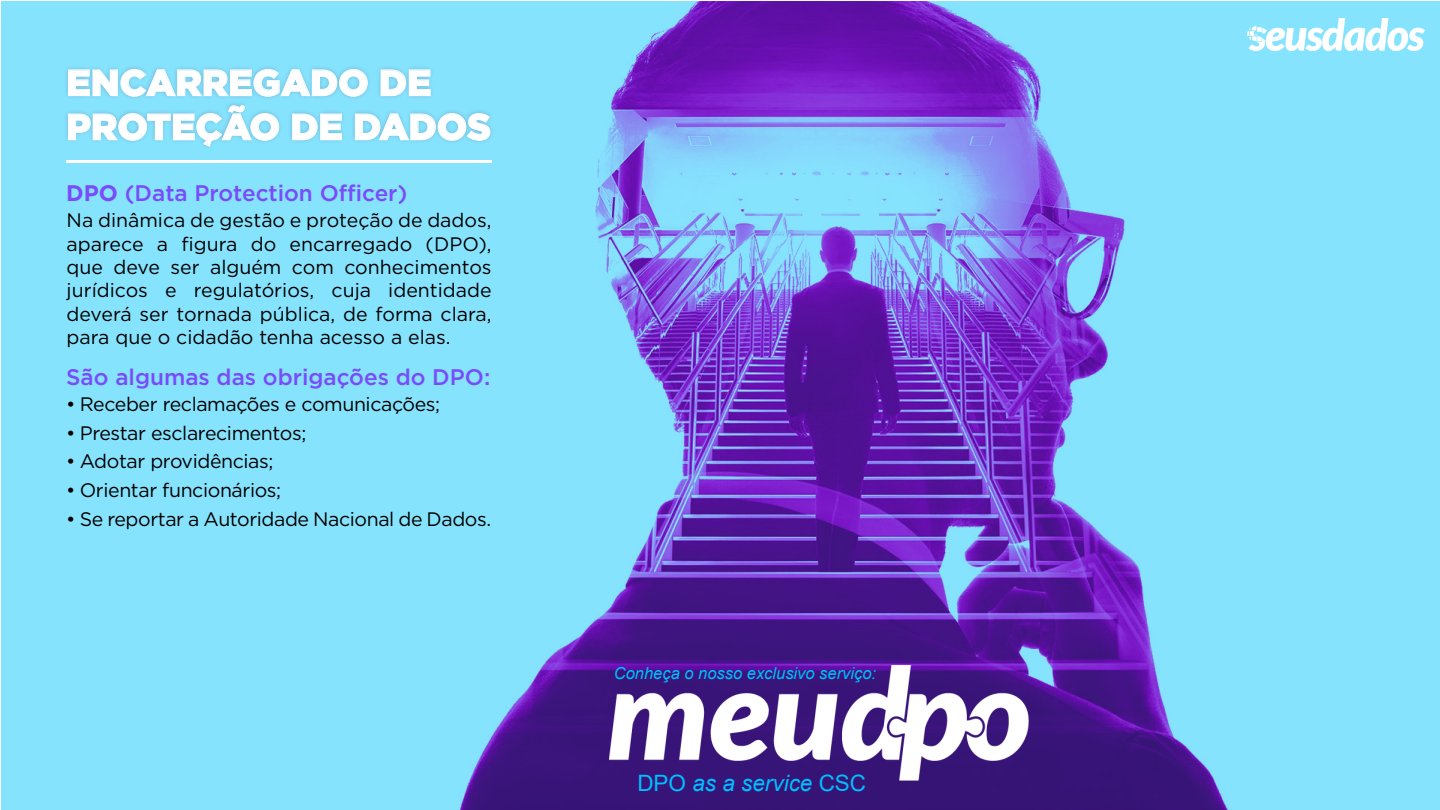
<style>
.page{position:relative;width:1440px;height:810px;background:#fff}
.page>*{position:absolute;margin:0;border:0;box-sizing:border-box;transform-origin:0 0}
.t1{font:900 36.75px/44.1px "Gotham";color:#fff}
.t2{font:500 22.5px "Gotham";color:#794bfb}
.t3{font:italic 22.5px "Arial";color:#00bfff}
.t4{font:19.5px/23.4px "Gotham";letter-spacing:-.02em;color:#000;text-align:justify}
.t5{font:italic 16.5px "Arial";color:#00bfff}
.s1{font-weight:700}
.s2{font-style:normal}
</style>
<div class="page">
<img style="left:1px;top:1px;width:1439px;height:809px">
<hr style="left:67px;top:160px;width:425px;height:3px;background:#fff">
<div style="left:64px;top:65px;width:431px;height:85px;background:#85e3fd"></div>
<svg style="left:68px;top:69px;width:300px;height:28px"></svg>
<svg style="left:381px;top:70px;width:50px;height:26px"></svg>
<svg style="left:68px;top:105px;width:211px;height:41px"></svg>
<svg style="left:292px;top:114px;width:50px;height:26px"></svg>
<svg style="left:355px;top:113px;width:135px;height:28px"></svg>
<img style="left:1248px;top:18px;width:176px;height:32px">
<img style="left:610px;top:665px;width:419px;height:116px">
<h1 class="t1" style="left:66px;top:60px;width:426px">ENCARREGADO DE<br>PROTEÇÃO DE DADOS</h1>
<p class="t2" style="left:66px;top:178px;width:343px"><span class="s1">DPO</span> (Data Protection Officer)</p>
<p class="t4" style="left:67px;top:208px;width:427px">Na dinâmica de gestão e proteção de dados, aparece a figura do encarregado (DPO), que deve ser alguém com conhecimentos jurídicos e regulatórios, cuja identidade deverá ser tornada pública, de forma clara, para que o cidadão tenha acesso a elas.</p>
<p class="t2" style="left:66px;top:362px;width:426px">São algumas das obrigações do DPO:</p>
<p class="t4" style="left:66px;top:392px;width:375px">• Receber reclamações e comunicações;</p>
<p class="t4" style="left:66px;top:421px;width:242px">• Prestar esclarecimentos;</p>
<p class="t4" style="left:66px;top:449px;width:209px">• Adotar providências;</p>
<p class="t4" style="left:66px;top:478px;width:217px">• Orientar funcionários;</p>
<p class="t4" style="left:66px;top:507px;width:426px">• Se reportar a Autoridade Nacional de Dados.</p>
<p class="t5" style="left:614px;top:662px;width:264px">Conheça o nosso exclusivo serviço:</p>
<p class="t3" style="left:637px;top:769px;width:230px"><span class="s2">DPO</span> as a service <span class="s2">CSC</span></p>
</div>
